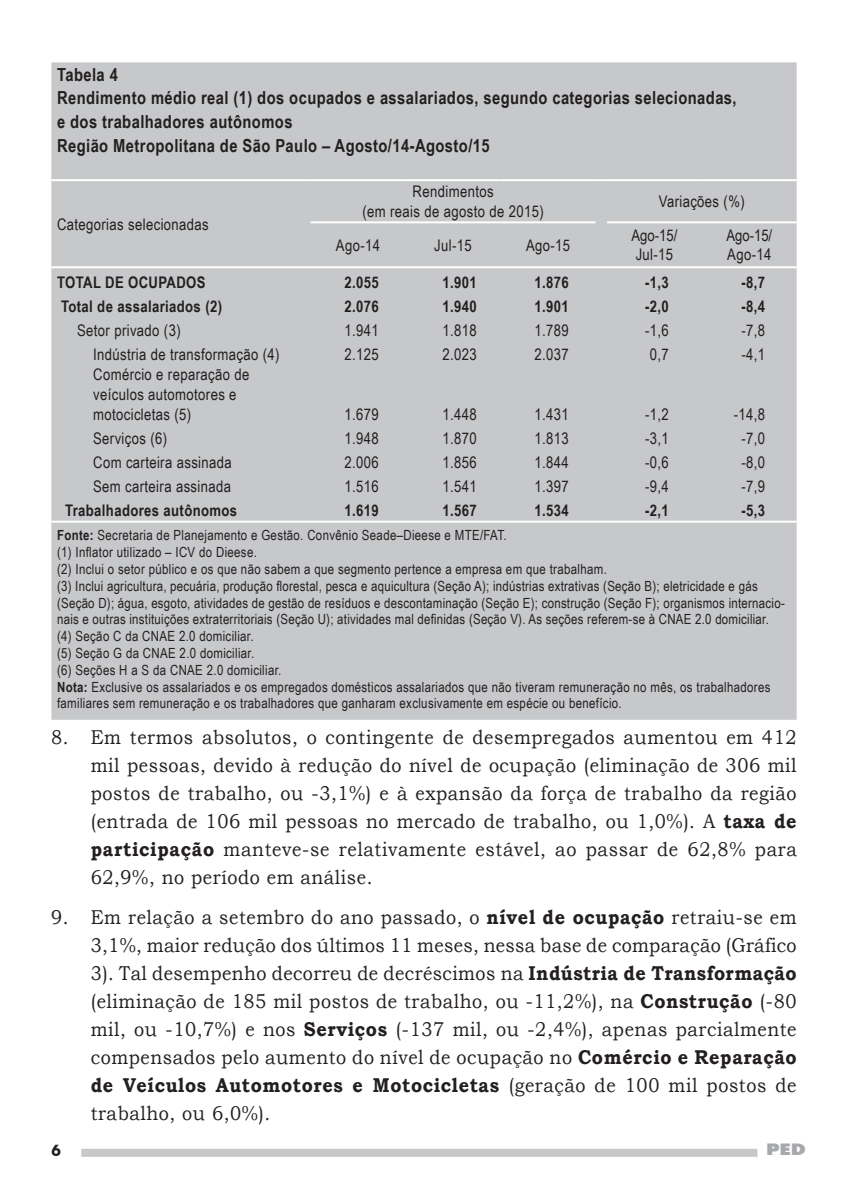
<style>
.page{position:relative;width:842px;height:1191px;background:#fff}
.page>*{position:absolute;margin:0;border:0;box-sizing:border-box;transform-origin:0 0}
.t1{font:20px/28px "Bookman Old Style";letter-spacing:.03em;color:#231f20;text-align:justify;scale:.9 1}
.t2{font:700 18px/23.6px "Arial Narrow";letter-spacing:.025em;color:#231f20}
.t3{font:16px/19.2px "Arial Narrow";letter-spacing:.025em;color:#231f20}
.t4{font:700 16px "Arial Narrow";letter-spacing:.025em;color:#231f20}
.t5{font:900 16px "Futura BT";color:#a8a9ad;scale:1.2 1}
.t6{font:700 16px "Futura BT";color:#231f20}
.t7{font:14px/16.8px "Arial Narrow";letter-spacing:.025em;color:#231f20}
.s1{font-weight:700}
</style>
<div class="page">
<div style="left:81px;top:1148px;width:676px;height:8px;background:#c7c8ca"></div>
<div style="left:51px;top:62px;width:746px;height:658px;background:#c7c8ca"></div>
<hr style="left:51px;top:520px;width:259px;height:2px;background:#fff">
<hr style="left:310px;top:520px;width:96px;height:2px;background:#fff">
<hr style="left:406px;top:520px;width:95px;height:2px;background:#fff">
<hr style="left:501px;top:520px;width:95px;height:2px;background:#fff">
<svg style="left:596px;top:520px;width:11px;height:2px"></svg>
<hr style="left:607px;top:520px;width:95px;height:2px;background:#fff">
<hr style="left:702px;top:520px;width:95px;height:2px;background:#fff">
<hr style="left:51px;top:179px;width:259px;height:2px;background:#fff">
<hr style="left:51px;top:266px;width:259px;height:2px;background:#fff">
<hr style="left:310px;top:179px;width:96px;height:2px;background:#fff">
<hr style="left:406px;top:179px;width:95px;height:2px;background:#fff">
<hr style="left:501px;top:179px;width:95px;height:2px;background:#fff">
<svg style="left:596px;top:179px;width:11px;height:2px"></svg>
<hr style="left:607px;top:179px;width:95px;height:2px;background:#fff">
<hr style="left:702px;top:179px;width:95px;height:2px;background:#fff">
<hr style="left:310px;top:221px;width:96px;height:2px;background:#fff">
<hr style="left:406px;top:221px;width:95px;height:2px;background:#fff">
<hr style="left:501px;top:221px;width:95px;height:2px;background:#fff">
<hr style="left:310px;top:266px;width:96px;height:2px;background:#fff">
<hr style="left:406px;top:266px;width:95px;height:2px;background:#fff">
<hr style="left:501px;top:266px;width:95px;height:2px;background:#fff">
<hr style="left:607px;top:266px;width:95px;height:2px;background:#fff">
<hr style="left:702px;top:266px;width:95px;height:2px;background:#fff">
<svg style="left:596px;top:266px;width:11px;height:2px"></svg>
<hr style="left:607px;top:221px;width:95px;height:2px;background:#fff">
<hr style="left:702px;top:221px;width:95px;height:2px;background:#fff">
<p class="t2" style="left:57px;top:62px;width:681px">Tabela 4<br>Rendimento médio real (1) dos ocupados e assalariados, segundo categorias selecionadas, e dos trabalhadores autônomos<br>Região Metropolitana de São Paulo – Agosto/14-Agosto/15</p>
<p class="t3" style="left:57px;top:214px;width:153px">Categorias selecionadas</p>
<p class="t3" style="left:362px;top:182px;width:183px;text-align:center">Rendimentos<br>(em reais de agosto de 2015)</p>
<p class="t3" style="left:659px;top:191px;width:87px">Variações (%)</p>
<p class="t3" style="left:336px;top:235px;width:46px">Ago-14</p>
<p class="t3" style="left:434px;top:235px;width:39px">Jul-15</p>
<p class="t3" style="left:526px;top:235px;width:46px">Ago-15</p>
<p class="t3" style="left:631px;top:225px;width:47px">Ago-15/<br>Jul-15</p>
<p class="t3" style="left:726px;top:225px;width:47px">Ago-15/<br>Ago-14</p>
<p class="t4" style="left:57px;top:270px;width:150px">TOTAL DE OCUPADOS</p>
<p class="t4" style="left:344px;top:270px;width:36px">2.055</p>
<p class="t4" style="left:442px;top:270px;width:36px">1.901</p>
<p class="t4" style="left:534px;top:270px;width:36px">1.876</p>
<p class="t4" style="left:645px;top:270px;width:25px">-1,3</p>
<p class="t4" style="left:741px;top:270px;width:25px">-8,7</p>
<p class="t4" style="left:61px;top:294px;width:163px">Total de assalariados (2)</p>
<p class="t4" style="left:344px;top:294px;width:36px">2.076</p>
<p class="t4" style="left:442px;top:294px;width:36px">1.940</p>
<p class="t4" style="left:534px;top:294px;width:36px">1.901</p>
<p class="t4" style="left:645px;top:294px;width:25px">-2,0</p>
<p class="t4" style="left:741px;top:294px;width:25px">-8,4</p>
<p class="t3" style="left:77px;top:320px;width:105px">Setor privado (3)</p>
<p class="t3" style="left:344px;top:320px;width:36px">1.941</p>
<p class="t3" style="left:442px;top:320px;width:36px">1.818</p>
<p class="t3" style="left:534px;top:320px;width:36px">1.789</p>
<p class="t3" style="left:645px;top:320px;width:25px">-1,6</p>
<p class="t3" style="left:741px;top:320px;width:25px">-7,8</p>
<p class="t3" style="left:93px;top:344px;width:188px">Indústria de transformação (4)</p>
<p class="t3" style="left:344px;top:344px;width:36px">2.125</p>
<p class="t3" style="left:442px;top:344px;width:36px">2.023</p>
<p class="t3" style="left:534px;top:344px;width:36px">2.037</p>
<p class="t3" style="left:650px;top:344px;width:20px">0,7</p>
<p class="t3" style="left:741px;top:344px;width:25px">-4,1</p>
<p class="t3" style="left:93px;top:364px;width:158px;line-height:20px">Comércio e reparação de veículos automotores e motocicletas (5)</p>
<p class="t3" style="left:344px;top:404px;width:36px">1.679</p>
<p class="t3" style="left:442px;top:404px;width:36px">1.448</p>
<p class="t3" style="left:534px;top:404px;width:36px">1.431</p>
<p class="t3" style="left:645px;top:404px;width:25px">-1,2</p>
<p class="t3" style="left:734px;top:404px;width:33px">-14,8</p>
<p class="t3" style="left:93px;top:428px;width:76px">Serviços (6)</p>
<p class="t3" style="left:344px;top:428px;width:36px">1.948</p>
<p class="t3" style="left:442px;top:428px;width:36px">1.870</p>
<p class="t3" style="left:534px;top:428px;width:36px">1.813</p>
<p class="t3" style="left:645px;top:428px;width:25px">-3,1</p>
<p class="t3" style="left:741px;top:428px;width:25px">-7,0</p>
<p class="t3" style="left:93px;top:452px;width:140px">Com carteira assinada</p>
<p class="t3" style="left:344px;top:452px;width:36px">2.006</p>
<p class="t3" style="left:442px;top:452px;width:36px">1.856</p>
<p class="t3" style="left:534px;top:452px;width:36px">1.844</p>
<p class="t3" style="left:645px;top:452px;width:25px">-0,6</p>
<p class="t3" style="left:741px;top:452px;width:25px">-8,0</p>
<p class="t3" style="left:93px;top:476px;width:139px">Sem carteira assinada</p>
<p class="t3" style="left:344px;top:476px;width:36px">1.516</p>
<p class="t3" style="left:442px;top:476px;width:36px">1.541</p>
<p class="t3" style="left:534px;top:476px;width:36px">1.397</p>
<p class="t3" style="left:645px;top:476px;width:25px">-9,4</p>
<p class="t3" style="left:741px;top:476px;width:25px">-7,9</p>
<p class="t4" style="left:65px;top:498px;width:174px">Trabalhadores autônomos</p>
<p class="t4" style="left:344px;top:498px;width:36px">1.619</p>
<p class="t4" style="left:442px;top:498px;width:36px">1.567</p>
<p class="t4" style="left:534px;top:498px;width:36px">1.534</p>
<p class="t4" style="left:645px;top:498px;width:25px">-2,1</p>
<p class="t4" style="left:741px;top:498px;width:25px">-5,3</p>
<p class="t7" style="left:57px;top:526px;width:729px"><span class="s1">Fonte:</span> Secretaria de Planejamento e Gestão. Convênio Seade–Dieese e MTE/FAT.<br>(1) Inflator utilizado – ICV do Dieese.<br>(2) Inclui o setor público e os que não sabem a que segmento pertence a empresa em que trabalham.<br>(3) Inclui agricultura, pecuária, produção florestal, pesca e aquicultura (Seção A); indústrias extrativas (Seção B); eletricidade e gás (Seção D); água, esgoto, atividades de gestão de resíduos e descontaminação (Seção E); construção (Seção F); organismos internacio&shy;nais e outras instituições extraterritoriais (Seção U); atividades mal definidas (Seção V). As seções referem-se à CNAE 2.0 domiciliar. (4) Seção C da CNAE 2.0 domiciliar.<br>(5) Seção G da CNAE 2.0 domiciliar.<br>(6) Seções H a S da CNAE 2.0 domiciliar.<br><span class="s1">Nota:</span> Exclusive os assalariados e os empregados domésticos assalariados que não tiveram remuneração no mês, os trabalhadores familiares sem remuneração e os trabalhadores que ganharam exclusivamente em espécie ou benefício.</p>
<p class="t1" style="left:91px;top:723px;width:786px;text-indent:-40px">8. Em termos absolutos, o contingente de desempregados aumentou em 412 mil pessoas, devido à redução do nível de ocupação (eliminação de 306 mil postos de trabalho, ou -3,1%) e à expansão da força de trabalho da região (entrada de 106 mil pessoas no mercado de trabalho, ou 1,0%). A <span class="s1">taxa de participação</span> manteve-se relativamente estável, ao passar de 62,8% para 62,9%, no período em análise.</p>
<p class="t1" style="left:91px;top:903px;width:786px;text-indent:-40px">9. Em relação a setembro do ano passado, o <span class="s1">nível de ocupação</span> retraiu-se em 3,1%, maior redução dos últimos 11 meses, nessa base de comparação (Gráfico 3). Tal desempenho decorreu de decréscimos na <span class="s1">Indústria de Transformação </span>(eliminação de 185 mil postos de trabalho, ou -11,2%), na <span class="s1">Construção</span> (-80 mil, ou -10,7%) e nos <span class="s1">Serviços</span> (-137 mil, ou -2,4%), apenas parcialmente compensados pelo aumento do nível de ocupação no <span class="s1">Comércio e Reparação de Veículos Automotores e Motocicletas</span> (geração de 100 mil postos de trabalho, ou 6,0%).</p>
<p class="t6" style="left:51px;top:1140px;width:11px">6</p>
<p class="t5" style="left:766px;top:1139px;width:35px">PED</p>
</div>
